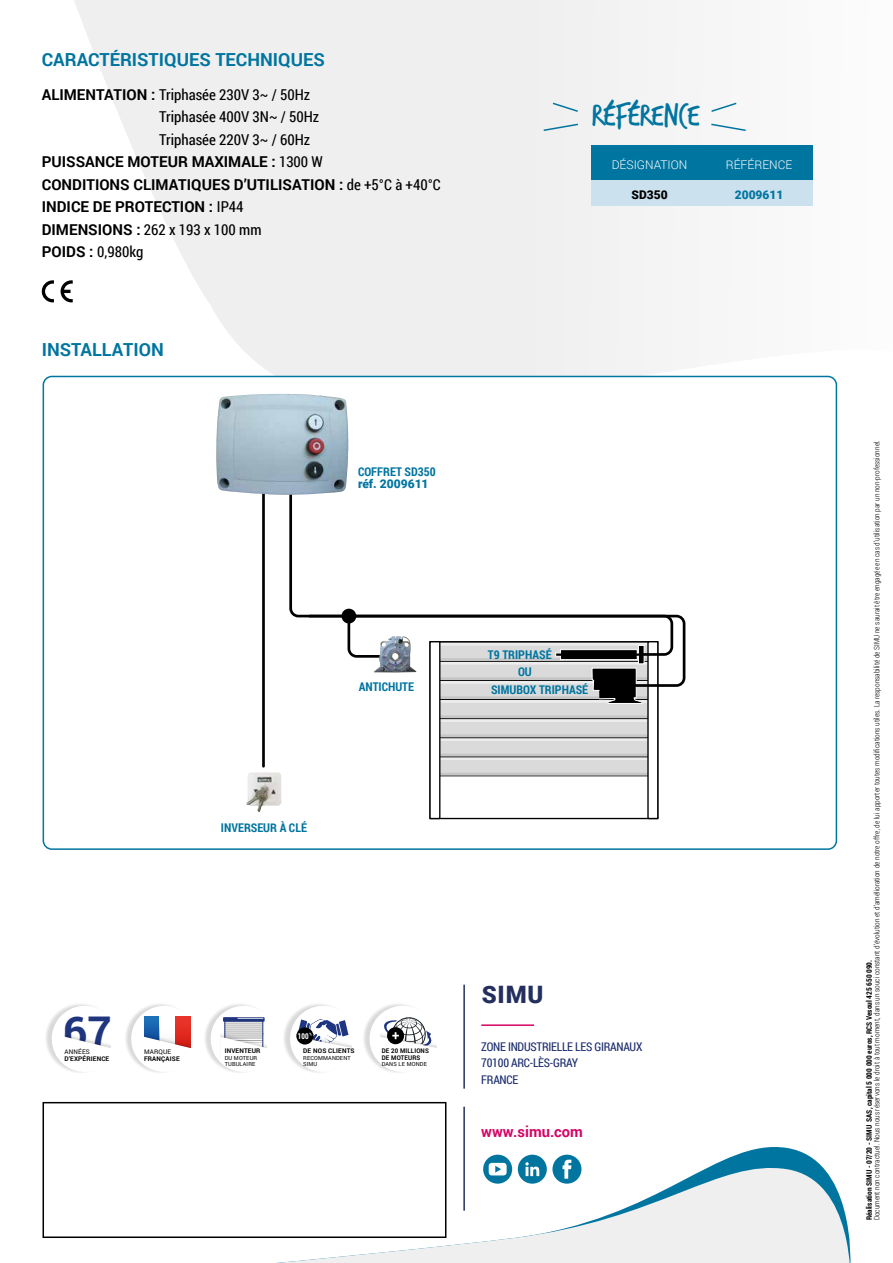
<style>
.page{position:relative;width:893px;height:1263px;background:#fff}
.page>*{position:absolute;margin:0;border:0;box-sizing:border-box;transform-origin:0 0}
.t1{font:700 42.3px "Roboto";color:#1f357e}
.t2{font:32.7px "Trash Hand";color:#0075a0}
.t3{font:900 24px "Roboto";color:#242f60}
.t4{font:700 18px "Roboto";color:#0075a0}
.t5{font:15px/22.5px "Roboto Condensed";color:#000}
.t6{font:700 15px/22.5px "Roboto";color:#000}
.t7{font:700 15px "Roboto";color:#d70365}
.t8{font:700 12px "Roboto Condensed";color:#0075a0}
.t9{font:12px/16.5px "Roboto Condensed";letter-spacing:-.02em;color:#192a6b}
.t10{font:300 12px "Roboto";color:#fff}
.t11{font:900 12px "Roboto";color:#0075a0}
.t12{font:900 12px "Roboto";color:#000}
.t13{font:900 8.1px "Roboto";color:#fff;scale:.75 1}
.t14{font:300 7.5px "Roboto Condensed";color:#000}
.t15{font:700 7.5px "Roboto Condensed";color:#000}
.t16{font:700 6.45px "Roboto";letter-spacing:.025em;color:#000}
.t17{font:700 6.45px/6.4px "Roboto";letter-spacing:.025em;color:#000;scale:.95 1}
.t18{font:6.45px "Roboto";letter-spacing:.025em;color:#000}
.t19{font:5.55px/6.4px "Roboto";letter-spacing:.025em;color:#000}
.s1{font-family:"Roboto";font-weight:700}
.s2{font-family:"Roboto Condensed";font-weight:400}
</style>
<div class="page">
<svg style="left:446px;top:1137px;width:368px;height:22px"></svg>
<svg style="left:43px;top:0;width:795px;height:409px;fill:#efefef"></svg>
<hr style="left:481px;top:1024px;width:53px;height:2px;background:#d70365">
<div style="left:552px;top:1155px;width:29px;height:29px;background:#0075a0;border-radius:50%"></div>
<div style="left:518px;top:1155px;width:29px;height:29px;background:#0075a0;border-radius:50%"></div>
<div style="left:483px;top:1155px;width:29px;height:29px;background:#0075a0;border-radius:50%"></div>
<svg style="left:46px;top:1027px;width:2px;height:22px"></svg>
<svg style="left:48px;top:1004px;width:143px;height:69px"></svg>
<svg style="left:205px;top:1027px;width:2px;height:22px"></svg>
<svg style="left:207px;top:1004px;width:145px;height:69px"></svg>
<svg style="left:363px;top:1027px;width:3px;height:23px"></svg>
<svg style="left:366px;top:1004px;width:71px;height:69px"></svg>
<div style="left:43px;top:1102px;width:403px;height:136px;border:2px solid #000"></div>
<svg style="left:42px;top:280px;width:12px;height:22px"></svg>
<svg style="left:61px;top:280px;width:12px;height:22px"></svg>
<div style="left:43px;top:376px;width:793px;height:473px;background:#fff;border-radius:9px"></div>
<div style="left:436px;top:757px;width:216px;height:19px;background:#dadada"></div>
<hr style="left:436px;top:773px;width:216px;height:2px;background:#c6c6c6">
<div style="left:430px;top:642px;width:10px;height:176px;background:#fff"></div>
<div style="left:429px;top:641px;width:11px;height:178px;border:1px solid #000"></div>
<div style="left:648px;top:642px;width:10px;height:176px;background:#fff"></div>
<div style="left:647px;top:641px;width:11px;height:178px;border:1px solid #000"></div>
<svg style="left:262px;top:495px;width:397px;height:274px"></svg>
<div style="left:342px;top:609px;width:14px;height:14px;background:#000;border-radius:50%"></div>
<div style="left:341px;top:609px;width:15px;height:14px;border:1px solid #000;border-radius:50%"></div>
<svg style="left:307px;top:613px;width:379px;height:91px"></svg>
<img style="left:246px;top:772px;width:35px;height:40px">
<img style="left:374px;top:636px;width:42px;height:36px">
<img style="left:216px;top:394px;width:133px;height:101px">
<div style="left:591px;top:146px;width:221px;height:34px;background:#0075a0"></div>
<div style="left:591px;top:180px;width:221px;height:25px;background:#cce1ee"></div>
<svg style="left:551px;top:101px;width:29px;height:12px"></svg>
<svg style="left:710px;top:101px;width:28px;height:12px"></svg>
<svg style="left:542px;top:123px;width:38px;height:9px"></svg>
<svg style="left:710px;top:123px;width:37px;height:9px"></svg>
<hr style="left:463px;top:985px;width:2px;height:104px;background:#242f60">
<hr style="left:463px;top:1107px;width:2px;height:104px;background:#242f60">
<svg style="left:44px;top:1159px;width:807px;height:104px"></svg>
<h3 class="t4" style="left:42px;top:47px;width:285px">CARACTÉRISTIQUES TECHNIQUES</h3>
<h3 class="t5" style="left:159px;top:83px;width:162px;text-indent:-117px"><span class="s1">ALIMENTATION :</span> Triphasée 230V 3~ / 50Hz<br>Triphasée 400V 3N~ / 50Hz<br>Triphasée 220V 3~ / 60Hz</h3>
<h3 class="t6" style="left:42px;top:150px;width:401px">PUISSANCE MOTEUR MAXIMALE : <span class="s2">1300 W<br></span>CONDITIONS CLIMATIQUES D’UTILISATION : <span class="s2">de +5°C à +40°C<br></span>INDICE DE PROTECTION : <span class="s2">IP44</span></h3>
<h3 class="t5" style="left:42px;top:218px;width:221px"><span class="s1">DIMENSIONS :</span> 262 x 193 x 100 mm<br><span class="s1">POIDS :</span> 0,980kg</h3>
<h3 class="t4" style="left:42px;top:337px;width:124px">INSTALLATION</h3>
<h3 class="t8" style="left:358px;top:463px;width:79px">COFFRET SD350</h3>
<h3 class="t11" style="left:358px;top:475px;width:72px">réf. 2009611</h3>
<h2 class="t2" style="left:592px;top:99px;width:109px">RÉFÉRENCE</h2>
<h3 class="t10" style="left:612px;top:157px;width:77px">DÉSIGNATION</h3>
<h3 class="t10" style="left:726px;top:157px;width:68px">RÉFÉRENCE</h3>
<h3 class="t12" style="left:631px;top:186px;width:38px">SD350</h3>
<h3 class="t11" style="left:735px;top:186px;width:50px">2009611</h3>
<h3 class="t8" style="left:221px;top:819px;width:87px">INVERSEUR À CLÉ</h3>
<h3 class="t8" style="left:359px;top:678px;width:57px">ANTICHUTE</h3>
<h3 class="t8" style="left:488px;top:646px;width:65px">T9 TRIPHASÉ</h3>
<h3 class="t8" style="left:518px;top:664px;width:15px">OU</h3>
<h3 class="t8" style="left:491px;top:681px;width:99px">SIMUBOX TRIPHASÉ</h3>
<h1 class="t1" style="left:63px;top:1002px;width:50px">67</h1>
<p class="t18" style="left:64px;top:1047px;width:27px">ANNÉES</p>
<p class="t16" style="left:64px;top:1054px;width:46px">D’EXPÉRIENCE</p>
<p class="t18" style="left:144px;top:1047px;width:29px">MARQUE</p>
<p class="t16" style="left:144px;top:1054px;width:37px">FRANÇAISE</p>
<p class="t16" style="left:225px;top:1046px;width:37px">INVENTEUR</p>
<p class="t19" style="left:225px;top:1054px;width:34px">DU MOTEUR<br>TUBULAIRE</p>
<p class="t13" style="left:298px;top:1030px;width:16px">100</p>
<p class="t16" style="left:303px;top:1046px;width:53px">DE NOS CLIENTS</p>
<p class="t19" style="left:303px;top:1054px;width:49px">RECOMMANDENT<br>SIMU</p>
<p class="t17" style="left:382px;top:1047px;width:51px">DE 20 MILLIONS<br>DE MOTEURS</p>
<p class="t19" style="left:382px;top:1060px;width:47px">DANS LE MONDE</p>
<h3 class="t3" style="left:482px;top:977px;width:63px">SIMU</h3>
<h3 class="t9" style="left:481px;top:1038px;width:163px">ZONE INDUSTRIELLE LES GIRANAUX<br>70100 ARC-LÈS-GRAY<br>FRANCE</h3>
<h3 class="t7" style="left:481px;top:1121px;width:103px">www.simu.com</h3>
<p class="t14" style="left:871px;top:1220px;width:782px;rotate:-90deg">Document non contractuel. Nous nous réservons le droit à tout moment, dans un souci constant d’évolution et d’amélioration de notre offre, de lui apporter toutes modifications utiles. La responsabilité de SIMU ne saurait être engagée en cas d’utilisation par un non-professionnel.</p>
<p class="t15" style="left:864px;top:1220px;width:262px;rotate:-90deg">Réalisation SIMU - 07/20 - SIMU SAS, capital 5 000 000 euros, RCS Vesoul 425 650 090.</p>
</div>
